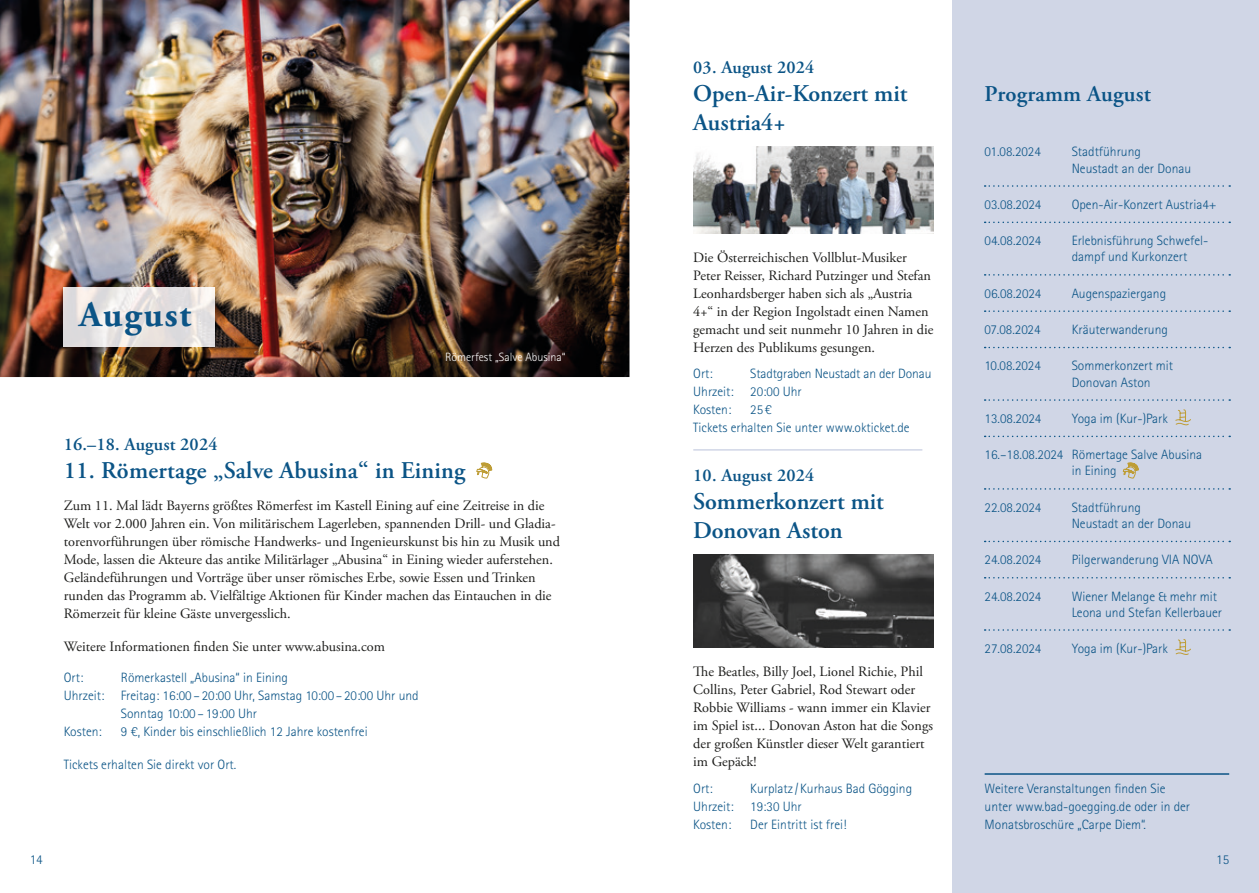
<style>
.page{position:relative;width:1259px;height:893px;background:#fff}
.page>*{position:absolute;margin:0;border:0;box-sizing:border-box;transform-origin:0 0}
.t1{font:700 36px "Adobe Garamond Pro";letter-spacing:.05em;color:#0b5486}
.t2{font:600 24px/28.5px "Adobe Garamond Pro";color:#0b5486}
.t3{font:600 22.5px "Adobe Garamond Pro";letter-spacing:.01em;color:#0b5486}
.t4{font:600 18px "Adobe Garamond Pro";letter-spacing:.01em;color:#0b5486}
.t5{font:14.25px/18px "Adobe Garamond Pro";color:#1d1d1b}
.t6{font:300 13.5px/18px "Rotis Sans Serif Std";color:#0b5486}
.t7{font:300 12px "Rotis Sans Serif Std";color:#fff}
</style>
<div class="page">
<div style="left:952px;top:0;width:307px;height:893px;background:#d0d6e6"></div>
<hr style="left:693px;top:449px;width:229px;height:2px;background:#d0d6e6">
<hr style="left:984px;top:773px;width:245px;height:2px;background:#0b5486">
<svg style="left:984px;top:185px;width:246px;height:2px"></svg>
<svg style="left:984px;top:222px;width:246px;height:1px"></svg>
<svg style="left:984px;top:399px;width:246px;height:2px"></svg>
<svg style="left:984px;top:274px;width:246px;height:2px"></svg>
<svg style="left:984px;top:436px;width:246px;height:1px"></svg>
<svg style="left:984px;top:310px;width:246px;height:2px"></svg>
<svg style="left:984px;top:488px;width:246px;height:2px"></svg>
<svg style="left:984px;top:577px;width:246px;height:1px"></svg>
<svg style="left:984px;top:347px;width:246px;height:1px"></svg>
<svg style="left:984px;top:541px;width:246px;height:1px"></svg>
<svg style="left:984px;top:629px;width:246px;height:2px"></svg>
<img style="left:0;top:0;width:629px;height:377px">
<img style="left:64px;top:287px;width:151px;height:59px">
<img style="left:693px;top:147px;width:240px;height:87px">
<img style="left:693px;top:555px;width:240px;height:92px">
<svg style="left:476px;top:462px;width:16px;height:17px"></svg>
<svg style="left:1122px;top:462px;width:17px;height:17px"></svg>
<svg style="left:1175px;top:409px;width:16px;height:17px"></svg>
<svg style="left:1175px;top:639px;width:16px;height:16px"></svg>
<h1 class="t1" style="left:79px;top:294px;width:113px">August</h1>
<p class="t7" style="left:445px;top:350px;width:122px">Römerfest „Salve Abusina“</p>
<p class="t4" style="left:64px;top:434px;width:155px">16.–18. August 2024</p>
<h2 class="t2" style="left:64px;top:457px;width:403px">11. Römertage „Salve Abusina“ in Eining</h2>
<p class="t5" style="left:64px;top:497px;width:498px">Zum 11. Mal lädt Bayerns größtes Römerfest im Kastell Eining auf eine Zeitreise in die Welt vor 2.000 Jahren ein. Von militärischem Lagerleben, spannenden Drill- und Gladia&shy;torenvorführungen über römische Handwerks- und Ingenieurskunst bis hin zu Musik und Mode, lassen die Akteure das antike Militärlager „Abusina“ in Eining wieder auferstehen.<br>Geländeführungen und Vorträge über unser römisches Erbe, sowie Essen und Trinken runden das Programm ab. Vielfältige Aktionen für Kinder machen das Eintauchen in die Römerzeit für kleine Gäste unvergesslich.</p>
<p class="t5" style="left:64px;top:638px;width:323px">Weitere Informationen nden Sie unter www.abusina.com</p>
<p class="t6" style="left:64px;top:668px;width:21px">Ort:</p>
<p class="t6" style="left:121px;top:668px;width:169px">Römerkastell „Abusina“ in Eining</p>
<p class="t6" style="left:64px;top:686px;width:356px">Uhrzeit: Freitag: 16:00 – 20:00 Uhr, Samstag 10:00 – 20:00 Uhr und</p>
<p class="t6" style="left:121px;top:704px;width:138px">Sonntag 10:00 – 19:00 Uhr</p>
<p class="t6" style="left:64px;top:722px;width:39px">Kosten:</p>
<p class="t6" style="left:121px;top:722px;width:248px">9 €, Kinder bis einschließlich 12 Jahre kostenfrei</p>
<p class="t6" style="left:64px;top:755px;width:174px">Tickets erhalten Sie direkt vor Ort.</p>
<p class="t6" style="left:30px;top:850px;width:14px">14</p>
<p class="t4" style="left:693px;top:57px;width:123px">03. August 2024</p>
<h2 class="t2" style="left:693px;top:79px;width:216px">Open-Air-Konzert mit<br>Austria4+</h2>
<p class="t5" style="left:693px;top:249px;width:242px">Die Österreichischen Vollblut-Musiker Peter Reisser, Richard Putzinger und Stefan Leonhardsberger haben sich als „Austria 4+“ in der Region Ingolstadt einen Namen gemacht und seit nunmehr 10 Jahren in die Herzen des Publikums gesungen.</p>
<p class="t6" style="left:693px;top:365px;width:21px">Ort:</p>
<p class="t6" style="left:693px;top:365px;width:240px;text-indent:57px">Stadtgraben Neustadt an der Donau<br>Uhrzeit: 20:00 Uhr<br>Kosten:</p>
<p class="t6" style="left:693px;top:401px;width:218px;text-indent:57px">25 €<br>Tickets erhalten Sie unter www.okticket.de</p>
<p class="t4" style="left:693px;top:465px;width:123px">10. August 2024</p>
<h2 class="t2" style="left:693px;top:488px;width:192px">Sommerkonzert mit<br>Donovan Aston</h2>
<p class="t5" style="left:693px;top:663px;width:241px;text-indent:15px">e Beatles, Billy Joel, Lionel Richie, Phil Collins, Peter Gabriel, Rod Stewart oder Robbie Williams - wann immer ein Klavier im Spiel ist... Donovan Aston hat die Songs der großen Künstler dieser Welt garantiert im Gepäck!</p>
<p class="t6" style="left:693px;top:780px;width:220px;text-indent:57px">Kurplatz / Kurhaus Bad Gögging<br>Uhrzeit: 19:30 Uhr<br>Kosten:</p>
<p class="t6" style="left:693px;top:780px;width:21px">Ort:</p>
<p class="t6" style="left:750px;top:816px;width:98px">Der Eintritt ist frei!</p>
<h3 class="t3" style="left:984px;top:81px;width:168px">Programm August</h3>
<p class="t6" style="left:984px;top:143px;width:58px">01.08.2024</p>
<p class="t6" style="left:1071px;top:144px;width:121px;line-height:16.2px">Stadtführung<br>Neustadt an der Donau</p>
<p class="t6" style="left:984px;top:195px;width:58px">03.08.2024</p>
<p class="t6" style="left:1071px;top:195px;width:146px">Open-Air-Konzert Austria4+</p>
<p class="t6" style="left:984px;top:232px;width:58px">04.08.2024</p>
<p class="t6" style="left:1071px;top:232px;width:138px;line-height:16.2px">Erlebnisführung Schwefel&shy;dampf und Kurkonzert</p>
<p class="t6" style="left:984px;top:284px;width:58px">06.08.2024</p>
<p class="t6" style="left:1071px;top:284px;width:96px">Augenspaziergang</p>
<p class="t6" style="left:984px;top:320px;width:57px">07.08.2024</p>
<p class="t6" style="left:1071px;top:320px;width:98px">Kräuterwanderung</p>
<p class="t6" style="left:984px;top:357px;width:58px">10.08.2024</p>
<p class="t6" style="left:1071px;top:358px;width:103px;line-height:16.2px">Sommerkonzert mit<br>Donovan Aston</p>
<p class="t6" style="left:984px;top:409px;width:58px">13.08.2024</p>
<p class="t6" style="left:1071px;top:409px;width:98px">Yoga im (Kur-)Park</p>
<p class="t6" style="left:984px;top:447px;width:219px;line-height:16.2px;text-align:center">16.–18.08.2024 Römertage Salve Abusina in Eining</p>
<p class="t6" style="left:984px;top:498px;width:58px">22.08.2024</p>
<p class="t6" style="left:1071px;top:499px;width:121px;line-height:16.2px">Stadtführung<br>Neustadt an der Donau</p>
<p class="t6" style="left:984px;top:551px;width:58px">24.08.2024</p>
<p class="t6" style="left:1071px;top:551px;width:142px">Pilgerwanderung VIA NOVA</p>
<p class="t6" style="left:984px;top:587px;width:58px">24.08.2024</p>
<p class="t6" style="left:1071px;top:588px;width:152px;line-height:16.2px">Wiener Melange &amp; mehr mit<br>Leona und Stefan Kellerbauer</p>
<p class="t6" style="left:984px;top:639px;width:58px">27.08.2024</p>
<p class="t6" style="left:1071px;top:639px;width:98px">Yoga im (Kur-)Park</p>
<p class="t6" style="left:984px;top:780px;width:207px">Weitere Veranstaltungen nden Sie unter www.bad-goegging.de oder in der<br>Monatsbroschüre „Carpe Diem“.</p>
<p class="t6" style="left:1216px;top:850px;width:14px">15</p>
</div>
